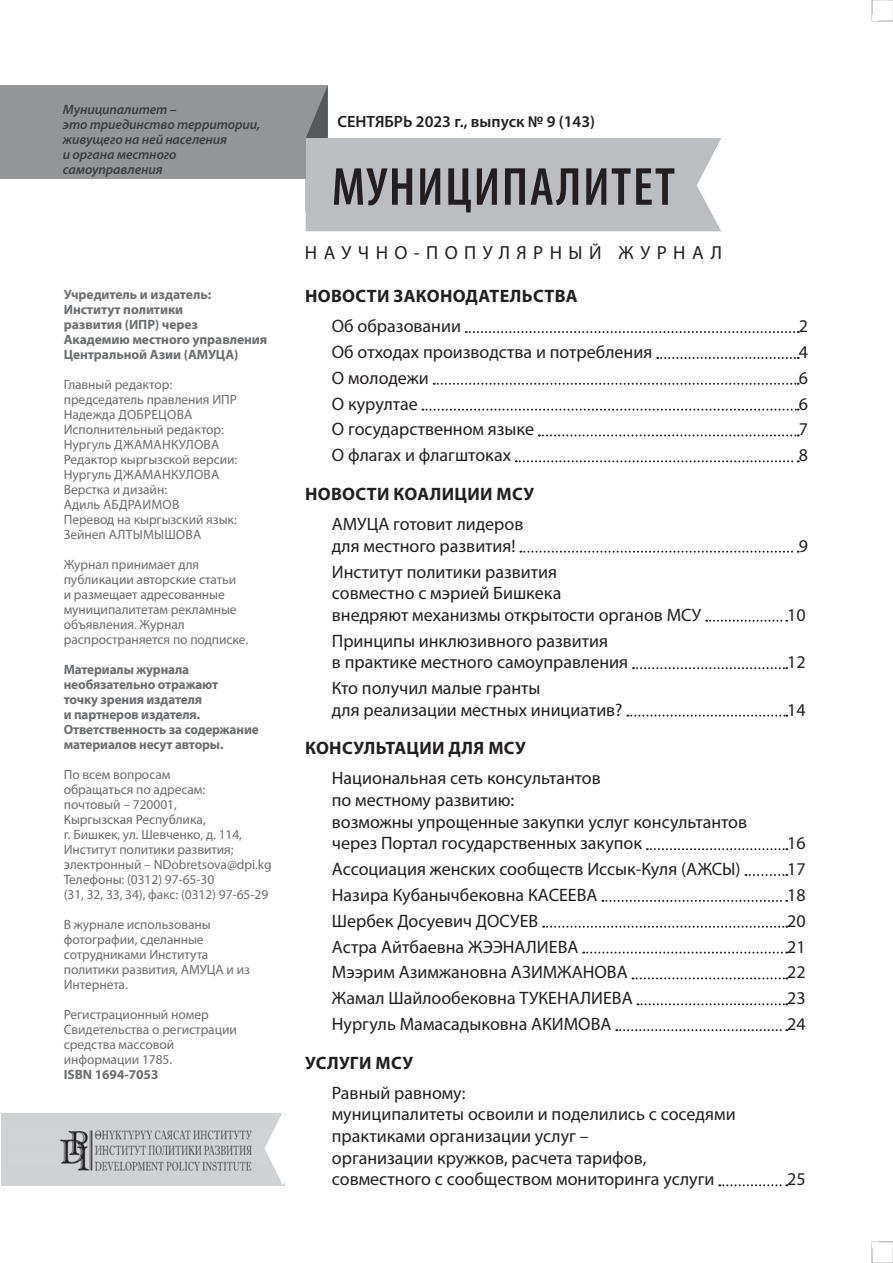
<style>
.page{position:relative;width:893px;height:1263px;background:#fff}
.page>*{position:absolute;margin:0;border:0;box-sizing:border-box;transform-origin:0 0}
.t1{font:600 condensed 54px "Myriad Pro";letter-spacing:.03em;color:#231f20}
.t2{font:19.05px "Myriad Pro";letter-spacing:.34em;color:#231f20}
.t3{font:18px/21.6px "Myriad Pro";color:#231f20}
.t4{font:700 18px "Myriad Pro";letter-spacing:.02em;color:#231f20}
.t5{font:600 16.35px "Myriad Pro";color:#231f20}
.t6{font:italic 600 13.65px "Myriad Pro";letter-spacing:-.01em;color:#3e3e3f}
.t7{font:13.5px/15px "Myriad Pro";letter-spacing:-.005em;color:#6c6d70}
.t8{font:700 13.5px/15px "Myriad Pro";letter-spacing:-.01em;color:#6c6d70}
.t9{font:13.5px "Myriad Pro";letter-spacing:.015em;color:#6c6d70}
</style>
<div class="page">
<div style="left:872px;top:0;width:21px;height:21px;border:1px solid #a1a3a6"></div>
<div style="left:872px;top:14px;width:7px;height:7px;background:#fff"></div>
<div style="left:872px;top:1241px;width:21px;height:22px;border:1px solid #a1a3a6"></div>
<svg style="left:872px;top:1241px;width:7px;height:7px"></svg>
<img style="left:1px;top:1113px;width:264px;height:72px">
<div style="left:0;top:85px;width:328px;height:94px;background:#939598"></div>
<svg style="left:306px;top:86px;width:415px;height:145px"></svg>
<svg style="left:265px;top:1113px;width:20px;height:72px"></svg>
<svg style="left:466px;top:331px;width:333px;height:2px"></svg>
<svg style="left:657px;top:357px;width:142px;height:2px"></svg>
<svg style="left:434px;top:383px;width:365px;height:2px"></svg>
<svg style="left:422px;top:409px;width:377px;height:2px"></svg>
<svg style="left:539px;top:434px;width:260px;height:2px"></svg>
<svg style="left:516px;top:460px;width:283px;height:2px"></svg>
<svg style="left:520px;top:551px;width:279px;height:2px"></svg>
<svg style="left:706px;top:620px;width:81px;height:2px"></svg>
<svg style="left:633px;top:667px;width:154px;height:2px"></svg>
<svg style="left:627px;top:715px;width:160px;height:2px"></svg>
<svg style="left:647px;top:848px;width:140px;height:2px"></svg>
<svg style="left:745px;top:874px;width:42px;height:2px"></svg>
<svg style="left:602px;top:900px;width:185px;height:2px"></svg>
<svg style="left:543px;top:926px;width:244px;height:2px"></svg>
<svg style="left:583px;top:952px;width:204px;height:1px"></svg>
<svg style="left:633px;top:977px;width:154px;height:2px"></svg>
<svg style="left:637px;top:1003px;width:150px;height:2px"></svg>
<svg style="left:616px;top:1029px;width:171px;height:2px"></svg>
<svg style="left:719px;top:1184px;width:68px;height:2px"></svg>
<p class="t6" style="left:63px;top:100px;width:115px">Муниципалитет –</p>
<p class="t6" style="left:63px;top:115px;width:199px">это триединство территории,</p>
<p class="t6" style="left:63px;top:130px;width:166px">живущего на ней населения</p>
<p class="t6" style="left:63px;top:145px;width:115px">и органа местного</p>
<p class="t6" style="left:63px;top:160px;width:101px">самоуправления</p>
<p class="t8" style="left:64px;top:286px;width:149px">Учредитель и издатель:</p>
<p class="t8" style="left:64px;top:301px;width:121px">Институт политики</p>
<p class="t8" style="left:64px;top:316px;width:136px">развития (ИПР) через</p>
<p class="t8" style="left:64px;top:331px;width:205px">Академию местного управления<br>Центральной Азии (АМУЦА)</p>
<p class="t7" style="left:64px;top:376px;width:110px">Главный редактор:</p>
<p class="t7" style="left:64px;top:391px;width:175px">председатель правления ИПР</p>
<p class="t7" style="left:64px;top:406px;width:130px">Надежда ДОБРЕЦОВА</p>
<p class="t7" style="left:64px;top:421px;width:162px">Исполнительный редактор:</p>
<p class="t9" style="left:64px;top:436px;width:157px">Нургуль ДЖАМАНКУЛОВА</p>
<p class="t7" style="left:64px;top:451px;width:175px">Редактор кыргызской версии:</p>
<p class="t9" style="left:64px;top:466px;width:157px">Нургуль ДЖАМАНКУЛОВА</p>
<p class="t7" style="left:64px;top:481px;width:105px">Верстка и дизайн:</p>
<p class="t7" style="left:64px;top:496px;width:117px">Адиль АБДРАИМОВ</p>
<p class="t7" style="left:64px;top:511px;width:175px">Перевод на кыргызский язык:</p>
<p class="t9" style="left:64px;top:526px;width:139px">Зейнеп АЛТЫМЫШОВА</p>
<p class="t7" style="left:64px;top:556px;width:137px">Журнал принимает для</p>
<p class="t7" style="left:64px;top:571px;width:174px">публикации авторские статьи</p>
<p class="t7" style="left:64px;top:586px;width:163px">и размещает адресованные</p>
<p class="t7" style="left:64px;top:601px;width:186px">муниципалитетам рекламные объявления. Журнал распространяется по подписке.</p>
<p class="t8" style="left:64px;top:661px;width:127px">Материалы журнала</p>
<p class="t8" style="left:64px;top:676px;width:156px">необязательно отражают</p>
<p class="t8" style="left:64px;top:691px;width:140px">точку зрения издателя</p>
<p class="t8" style="left:64px;top:706px;width:138px">и партнеров издателя.</p>
<p class="t8" style="left:64px;top:721px;width:196px">Ответственность за содержание материалов несут авторы.</p>
<p class="t7" style="left:64px;top:766px;width:108px">По всем вопросам</p>
<p class="t7" style="left:64px;top:781px;width:143px">обращаться по адресам:</p>
<p class="t7" style="left:64px;top:796px;width:115px">почтовый – 720001,</p>
<p class="t7" style="left:64px;top:811px;width:144px">Кыргызская Республика,</p>
<p class="t7" style="left:64px;top:826px;width:180px">г. Бишкек, ул. Шевченко, д. 114,</p>
<p class="t7" style="left:64px;top:841px;width:171px">Институт политики развития;</p>
<p class="t7" style="left:64px;top:856px;width:209px">электронный – NDobretsova@dpi.kg</p>
<p class="t7" style="left:64px;top:871px;width:152px">Телефоны: (0312) 97-65-30</p>
<p class="t7" style="left:64px;top:886px;width:206px">(31, 32, 33, 34), факс: (0312) 97-65-29</p>
<p class="t7" style="left:64px;top:916px;width:188px">В журнале использованы фотографии, сделанные сотрудниками Института политики развития, АМУЦА и из<br>Интернета.</p>
<p class="t7" style="left:64px;top:1006px;width:175px">Регистрационный номер<br>Свидетельства о регистрации</p>
<p class="t7" style="left:64px;top:1036px;width:112px">средства массовой</p>
<p class="t7" style="left:64px;top:1051px;width:110px">информации 1785.</p>
<p class="t8" style="left:64px;top:1066px;width:96px">ISBN 1694-7053</p>
<p class="t5" style="left:337px;top:111px;width:259px">СЕНТЯБРЬ 2023 г., выпуск № 9 (143)</p>
<p class="t1" style="left:332px;top:154px;width:345px">МУНИЦИПАЛИТЕТ</p>
<p class="t2" style="left:305px;top:241px;width:419px">НАУЧНО-ПОПУЛЯРНЫЙ ЖУРНАЛ</p>
<p class="t4" style="left:305px;top:284px;width:274px">НОВОСТИ ЗАКОНОДАТЕЛЬСТВА</p>
<p class="t3" style="left:332px;top:315px;width:131px">Об образовании</p>
<p class="t3" style="left:799px;top:315px;width:11px">2</p>
<p class="t3" style="left:332px;top:341px;width:322px">Об отходах производства и потребления</p>
<p class="t3" style="left:799px;top:341px;width:11px">4</p>
<p class="t3" style="left:332px;top:367px;width:99px">О молодежи</p>
<p class="t3" style="left:799px;top:367px;width:11px">6</p>
<p class="t3" style="left:332px;top:392px;width:87px">О курултае</p>
<p class="t3" style="left:799px;top:392px;width:11px">6</p>
<p class="t3" style="left:332px;top:418px;width:204px">О государственном языке</p>
<p class="t3" style="left:799px;top:418px;width:11px">7</p>
<p class="t3" style="left:332px;top:444px;width:181px">О флагах и флагштоках</p>
<p class="t3" style="left:799px;top:444px;width:11px">8</p>
<p class="t4" style="left:305px;top:482px;width:231px">НОВОСТИ КОАЛИЦИИ МСУ</p>
<p class="t3" style="left:332px;top:513px;width:193px">АМУЦА готовит лидеров для местного развития!</p>
<p class="t3" style="left:799px;top:534px;width:11px">9</p>
<p class="t3" style="left:332px;top:560px;width:371px">Институт политики развития<br>совместно с мэрией Бишкека<br>внедряют механизмы открытости органов МСУ</p>
<p class="t3" style="left:332px;top:629px;width:298px">Принципы инклюзивного развития<br>в практике местного самоуправления</p>
<p class="t3" style="left:332px;top:677px;width:292px">Кто получил малые гранты<br>для реализации местных инициатив?</p>
<p class="t4" style="left:305px;top:736px;width:222px">КОНСУЛЬТАЦИИ ДЛЯ МСУ</p>
<p class="t3" style="left:332px;top:767px;width:270px">Национальная сеть консультантов</p>
<p class="t3" style="left:332px;top:789px;width:417px">по местному развитию:<br>возможны упрощенные закупки услуг консультантов через Портал государственных закупок</p>
<p class="t3" style="left:787px;top:604px;width:20px">10</p>
<p class="t3" style="left:787px;top:651px;width:20px">12</p>
<p class="t3" style="left:787px;top:698px;width:20px">14</p>
<p class="t3" style="left:787px;top:832px;width:20px">16</p>
<p class="t3" style="left:332px;top:858px;width:410px">Ассоциация женских сообществ Иссык-Куля (АЖСЫ)</p>
<p class="t3" style="left:787px;top:858px;width:20px">17</p>
<p class="t3" style="left:332px;top:884px;width:267px">Назира Кубанычбековна КАСЕЕВА</p>
<p class="t3" style="left:787px;top:884px;width:20px">18</p>
<p class="t3" style="left:332px;top:910px;width:208px">Шербек Досуевич ДОСУЕВ</p>
<p class="t3" style="left:787px;top:910px;width:20px">20</p>
<p class="t3" style="left:332px;top:935px;width:248px">Астра Айтбаевна ЖЭЭНАЛИЕВА</p>
<p class="t3" style="left:787px;top:935px;width:20px">21</p>
<p class="t3" style="left:332px;top:961px;width:297px">Мээрим Азимжановна АЗИМЖАНОВА</p>
<p class="t3" style="left:787px;top:961px;width:20px">22</p>
<p class="t3" style="left:332px;top:987px;width:302px">Жамал Шайлообековна ТУКЕНАЛИЕВА</p>
<p class="t3" style="left:787px;top:987px;width:20px">23</p>
<p class="t3" style="left:332px;top:1013px;width:281px">Нургуль Мамасадыковна АКИМОВА</p>
<p class="t3" style="left:787px;top:1013px;width:20px">24</p>
<p class="t4" style="left:305px;top:1051px;width:109px">УСЛУГИ МСУ</p>
<p class="t3" style="left:332px;top:1082px;width:405px">Равный равному:<br>муниципалитеты освоили и поделились с соседями практиками организации услуг –<br>организации кружков, расчета тарифов, совместного с сообществом мониторинга услуги</p>
<p class="t3" style="left:787px;top:1168px;width:20px">25</p>
</div>
